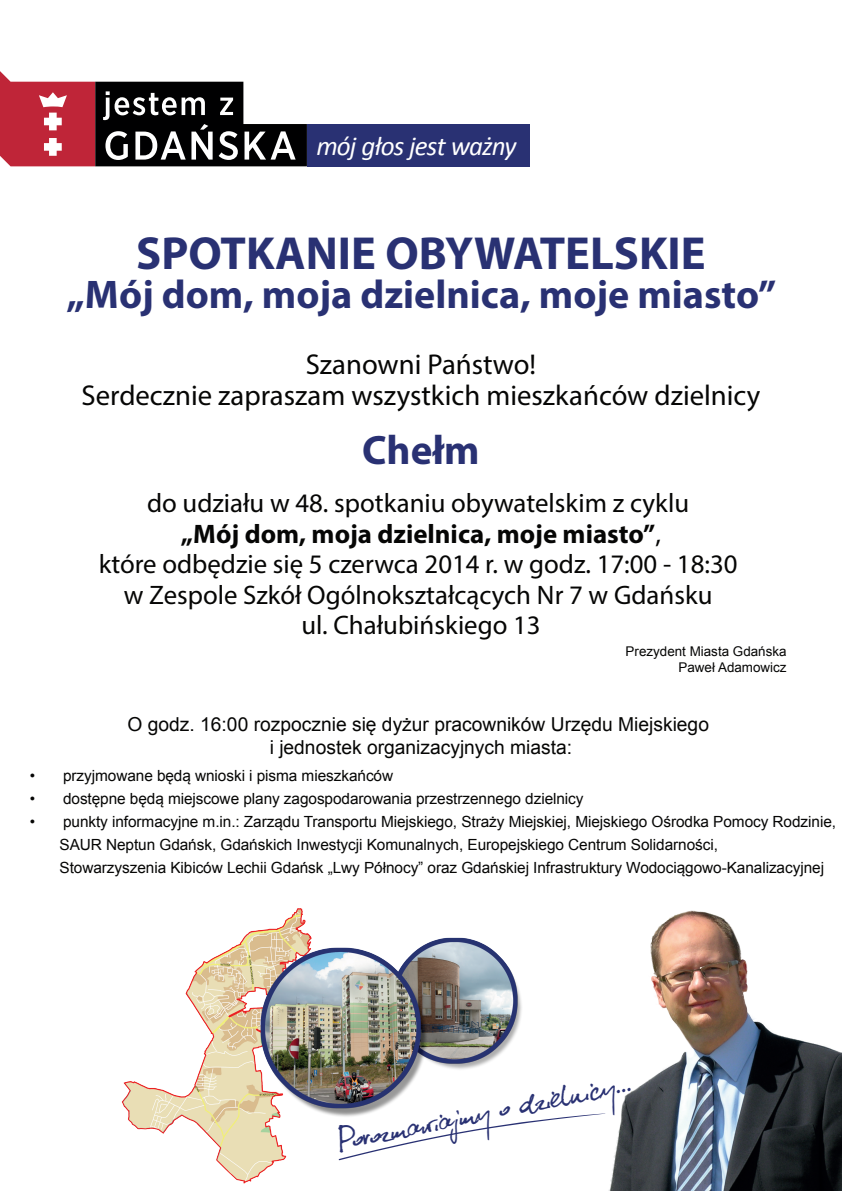
<style>
.page{position:relative;width:842px;height:1191px;background:#fff}
.page>*{position:absolute;margin:0;border:0;box-sizing:border-box;transform-origin:0 0}
.t1{font:700 46.5px "Myriad Pro";color:#293173}
.t2{font:41.2px "Kuba Reczny";color:#293173}
.t3{font:700 41.2px "Myriad Pro";color:#293173}
.t4{font:700 40.1px "Myriad Pro";color:#293173}
.t5{font:28.7px/30.6px "Myriad Pro";color:#060605;text-align:center}
.t6{font:italic 27px "Calibri";letter-spacing:-.03em;color:#fff}
.t7{font:26.8px/30.6px "Myriad Pro";color:#060605;text-align:center}
.t8{font:19.2px/23.1px "Arial";color:#060605;text-align:center}
.t9{font:15.4px/23.1px "Arial";letter-spacing:-.005em;color:#060605}
.t10{font:13.4px/16.1px "Arial";color:#060605;text-align:right}
.s1{font-weight:700}
</style>
<div class="page">
<div style="left:307px;top:124px;width:222px;height:42px;background:#293173"></div>
<svg style="left:0;top:71px;width:307px;height:95px"></svg>
<img style="left:122px;top:908px;width:720px;height:283px">
<svg style="left:339px;top:1113px;width:266px;height:47px"></svg>
<h3 class="t6" style="left:316px;top:128px;width:202px">mój głos jest ważny</h3>
<h1 class="t1" style="left:136px;top:223px;width:571px">SPOTKANIE OBYWATELSKIE</h1>
<h3 class="t4" style="left:67px;top:268px;width:711px">„Mój dom, moja dzielnica, moje miasto”</h3>
<h3 class="t5" style="left:82px;top:348px;width:680px">Szanowni Państwo!<br>Serdecznie zapraszam wszystkich mieszkańców dzielnicy</h3>
<h2 class="t3" style="left:362px;top:423px;width:119px">Chełm</h2>
<h3 class="t7" style="left:99px;top:487px;width:640px">do udziału w 48. spotkaniu obywatelskim z cyklu<br><span class="s1">„Mój dom, moja dzielnica, moje miasto”</span>,<br>które odbędzie się 5 czerwca 2014 r. w godz. 17:00 - 18:30 w Zespole Szkół Ogólnokształcących Nr 7 w Gdańsku<br>ul. Chałubińskiego 13</h3>
<p class="t10" style="left:626px;top:643px;width:162px">Prezydent Miasta Gdańska<br>Paweł Adamowicz</p>
<p class="t8" style="left:128px;top:713px;width:583px">O godz. 16:00 rozpocznie się dyżur pracowników Urzędu Miejskiego i jednostek organizacyjnych miasta:</p>
<p class="t9" style="left:30px;top:763px;width:365px">• przyjmowane będą wnioski i pisma mieszkańców</p>
<p class="t9" style="left:30px;top:786px;width:555px">• dostępne będą miejscowe plany zagospodarowania przestrzennego dzielnicy</p>
<p class="t9" style="left:59px;top:810px;width:778px;text-indent:-30px">• punkty informacyjne m.in.: Zarządu Transportu Miejskiego, Straży Miejskiej, Miejskiego Ośrodka Pomocy Rodzinie,<br>SAUR Neptun Gdańsk, Gdańskich Inwestycji Komunalnych, Europejskiego Centrum Solidarności,<br>Stowarzyszenia Kibiców Lechii Gdańsk „Lwy Północy” oraz Gdańskiej Infrastruktury Wodociągowo-Kanalizacyjnej</p>
<h2 class="t2" style="left:335px;top:1125px;width:299px;rotate:-12deg">Porozmawiajmy o dzielnicy...</h2>
</div>
